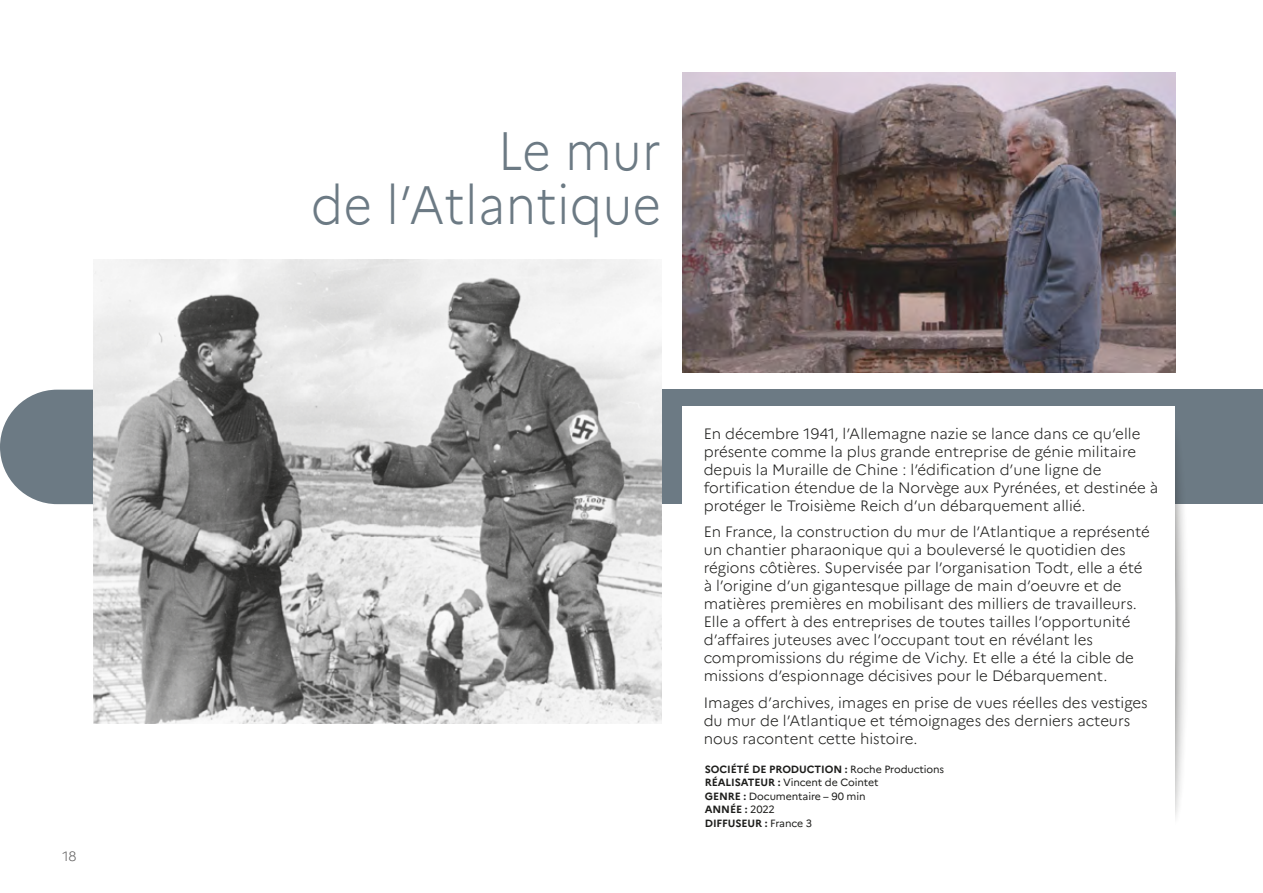
<style>
.page{position:relative;width:1263px;height:893px;background:#fff}
.page>*{position:absolute;margin:0;border:0;box-sizing:border-box;transform-origin:0 0}
.t1{font:300 54px/54px "Marianne";letter-spacing:.01em;color:#6c7a84;text-align:right;scale:.9 1}
.t2{font:300 15px/18px "Marianne";color:#1d1d1b}
.t3{font:300 13.5px "Marianne";color:#646363}
.t4{font:10.5px/13.5px "Marianne";letter-spacing:-.01em;color:#1d1d1b}
.s1{font-weight:700}
</style>
<div class="page">
<svg style="left:0;top:390px;width:94px;height:114px;background:#7f8b94"></svg>
<div style="left:496px;top:390px;width:767px;height:114px;background:#6c7a84"></div>
<img style="left:682px;top:73px;width:493px;height:299px">
<img style="left:94px;top:260px;width:567px;height:463px">
<div style="left:1140px;top:416px;width:49px;height:417px;background:#1d1d1b;opacity:.75"></div>
<div style="left:682px;top:406px;width:493px;height:436px;background:#fff"></div>
<p class="t3" style="left:63px;top:848px;width:16px">18</p>
<h1 class="t1" style="left:311px;top:124px;width:390px">Le mur<br>de l’Atlantique</h1>
<p class="t2" style="left:704px;top:424px;width:456px">En décembre 1941, l’Allemagne nazie se lance dans ce qu’elle présente comme la plus grande entreprise de génie militaire depuis la Muraille de Chine : l’édification d’une ligne de fortification étendue de la Norvège aux Pyrénées, et destinée à protéger le Troisième Reich d’un débarquement allié.</p>
<p class="t2" style="left:704px;top:523px;width:448px">En France, la construction du mur de l’Atlantique a représenté un chantier pharaonique qui a bouleversé le quotidien des régions côtières. Supervisée par l’organisation Todt, elle a été à l’origine d’un gigantesque pillage de main d’oeuvre et de matières premières en mobilisant des milliers de travailleurs.<br>Elle a offert à des entreprises de toutes tailles l’opportunité d’affaires juteuses avec l’occupant tout en révélant les compromissions du régime de Vichy. Et elle a été la cible de missions d’espionnage décisives pour le Débarquement.</p>
<p class="t2" style="left:704px;top:693px;width:445px">Images d’archives, images en prise de vues réelles des vestiges du mur de l’Atlantique et témoignages des derniers acteurs nous racontent cette histoire.</p>
<p class="t4" style="left:705px;top:762px;width:241px"><span class="s1">SOCIÉTÉ DE PRODUCTION :</span> Roche Productions<br><span class="s1">RÉALISATEUR :</span> Vincent de Cointet<br><span class="s1">GENRE :</span> Documentaire – 90 min<br><span class="s1">ANNÉE :</span> 2022<br><span class="s1">DIFFUSEUR :</span> France 3</p>
</div>
